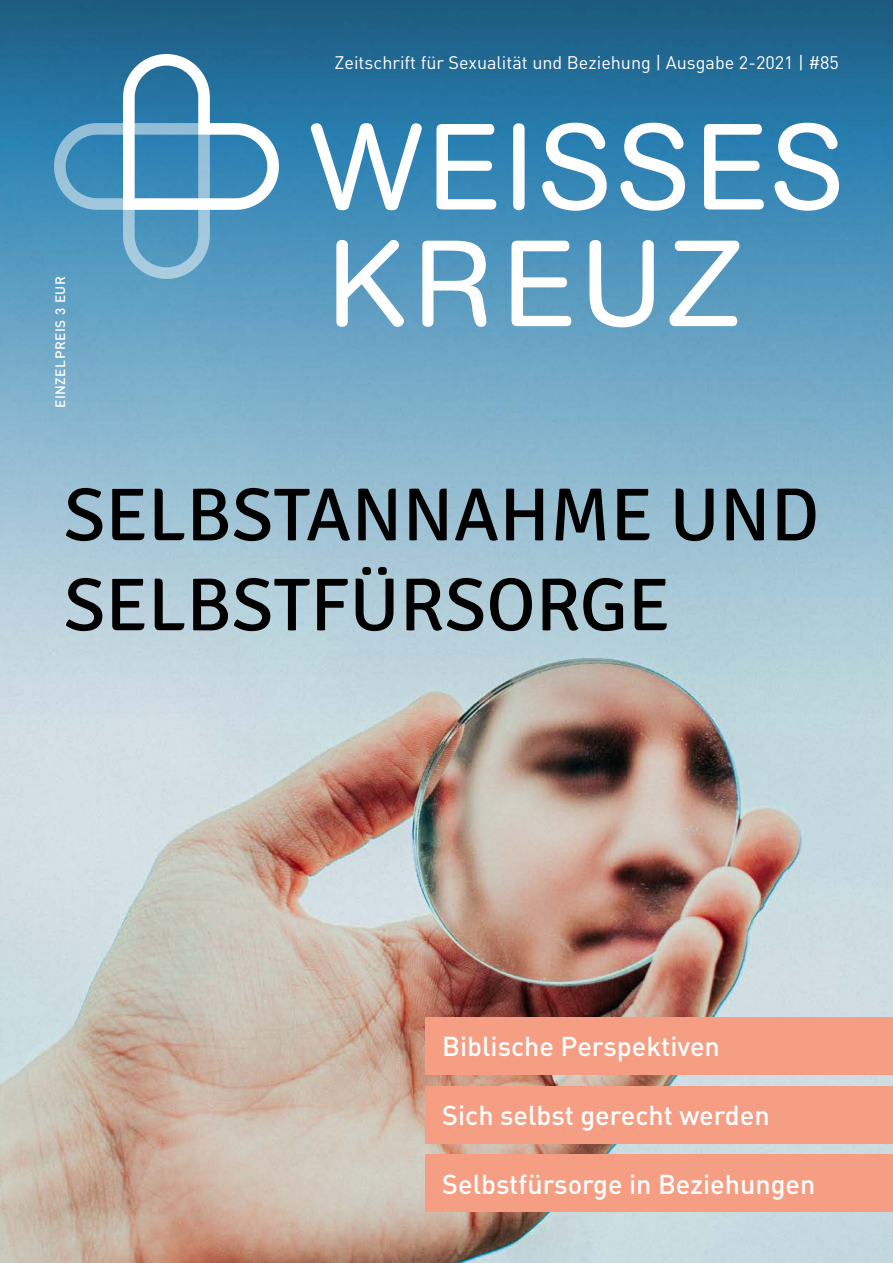
<style>
.page{position:relative;width:893px;height:1263px;background:#fff}
.page>*{position:absolute;margin:0;border:0;box-sizing:border-box;transform-origin:0 0}
.t1{font:75px/90px "Signika";color:#000}
.t2{font:500 27px "DIN";color:#fff}
.t3{font:18px "DIN";color:#fff}
.t4{font:500 13.5px "DIN";letter-spacing:.045em;color:#fff}
</style>
<div class="page">
<img style="left:0;top:0;width:893px;height:1263px">
<svg style="left:336px;top:240px;width:68px;height:87px"></svg>
<svg style="left:422px;top:240px;width:66px;height:87px"></svg>
<svg style="left:511px;top:241px;width:60px;height:85px"></svg>
<svg style="left:589px;top:240px;width:65px;height:87px"></svg>
<svg style="left:669px;top:241px;width:70px;height:85px"></svg>
<svg style="left:54px;top:54px;width:225px;height:225px;background:#5999be"></svg>
<svg style="left:311px;top:123px;width:111px;height:87px"></svg>
<svg style="left:436px;top:124px;width:60px;height:85px"></svg>
<svg style="left:513px;top:123px;width:12px;height:87px"></svg>
<svg style="left:542px;top:123px;width:65px;height:88px"></svg>
<svg style="left:621px;top:123px;width:64px;height:88px"></svg>
<svg style="left:704px;top:124px;width:60px;height:85px"></svg>
<svg style="left:775px;top:123px;width:64px;height:88px"></svg>
<div style="left:425px;top:1017px;width:468px;height:57px;background:#f59e83"></div>
<div style="left:425px;top:1087px;width:468px;height:57px;background:#f59e83"></div>
<div style="left:425px;top:1155px;width:468px;height:57px;background:#f59e83"></div>
<p class="t4" style="left:52px;top:408px;width:134px;rotate:-90deg">EINZELPREIS 3 EUR</p>
<p class="t3" style="left:335px;top:51px;width:506px">Zeitschrift für Sexualität und Beziehung | Ausgabe 2-2021 | #85</p>
<h1 class="t1" style="left:64px;top:471px;width:757px">SELBSTANNAHME UND<br>SELBSTFÜRSORGE</h1>
<p class="t2" style="left:442px;top:1029px;width:279px">Biblische Perspektiven</p>
<p class="t2" style="left:442px;top:1098px;width:329px">Sich selbst gerecht werden</p>
<p class="t2" style="left:442px;top:1167px;width:375px">Selbstfürsorge in Beziehungen</p>
</div>
